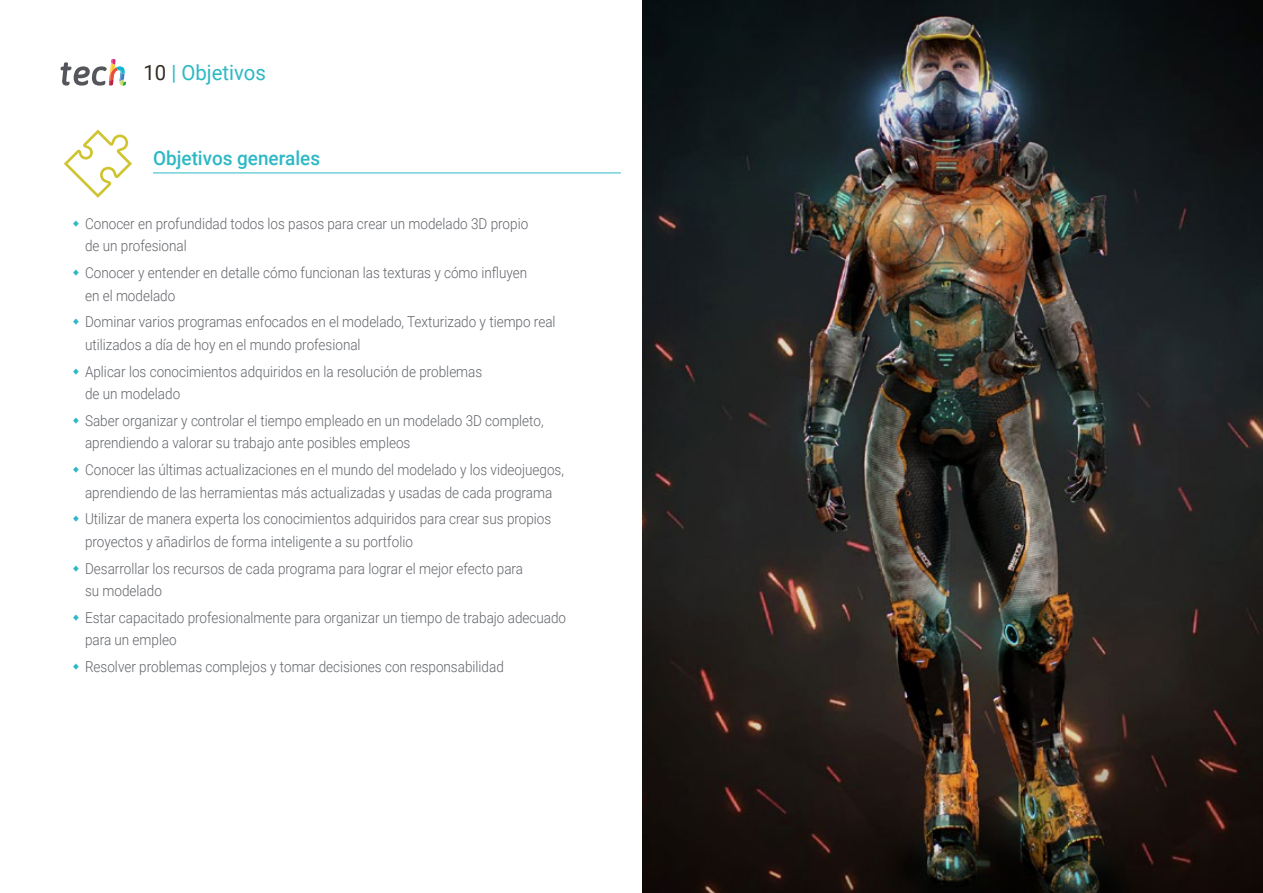
<style>
.page{position:relative;width:1263px;height:893px;background:#fff}
.page>*{position:absolute;margin:0;border:0;box-sizing:border-box;transform-origin:0 0}
.t1{font:21px "Roboto";color:#2db8c5}
.t2{font:500 19.5px "Roboto";color:#2db8c5}
.t3{font:300 15px/22.5px "Roboto";color:#61646a;scale:.9 1}
.s1{color:#312e20}
</style>
<div class="page">
<svg style="left:61px;top:59px;width:65px;height:27px"></svg>
<hr style="left:153px;top:173px;width:468px;height:1px;background:#2db8c5">
<svg style="left:64px;top:130px;width:68px;height:68px"></svg>
<img style="left:642px;top:0;width:621px;height:893px">
<h1 class="t1" style="left:144px;top:57px;width:124px"><span class="s1">10</span> | Objetivos</h1>
<h2 class="t2" style="left:153px;top:144px;width:169px">Objetivos generales</h2>
<p class="t3" style="left:85px;top:212px;width:494px">Conocer en profundidad todos los pasos para crear un modelado 3D propio de un profesional</p>
<p class="t3" style="left:85px;top:261px;width:493px">Conocer y entender en detalle cómo funcionan las texturas y cómo influyen en el modelado</p>
<p class="t3" style="left:85px;top:310px;width:524px">Dominar varios programas enfocados en el modelado, Texturizado y tiempo real utilizados a día de hoy en el mundo profesional</p>
<p class="t3" style="left:85px;top:359px;width:443px">Aplicar los conocimientos adquiridos en la resolución de problemas de un modelado</p>
<p class="t3" style="left:85px;top:409px;width:511px">Saber organizar y controlar el tiempo empleado en un modelado 3D completo, aprendiendo a valorar su trabajo ante posibles empleos</p>
<p class="t3" style="left:85px;top:458px;width:534px">Conocer las últimas actualizaciones en el mundo del modelado y los videojuegos, aprendiendo de las herramientas más actualizadas y usadas de cada programa</p>
<p class="t3" style="left:85px;top:507px;width:520px">Utilizar de manera experta los conocimientos adquiridos para crear sus propios proyectos y añadirlos de forma inteligente a su portfolio</p>
<p class="t3" style="left:85px;top:556px;width:488px">Desarrollar los recursos de cada programa para lograr el mejor efecto para su modelado</p>
<p class="t3" style="left:85px;top:606px;width:536px">Estar capacitado profesionalmente para organizar un tiempo de trabajo adecuado para un empleo</p>
<p class="t3" style="left:85px;top:655px;width:467px">Resolver problemas complejos y tomar decisiones con responsabilidad</p>
</div>
